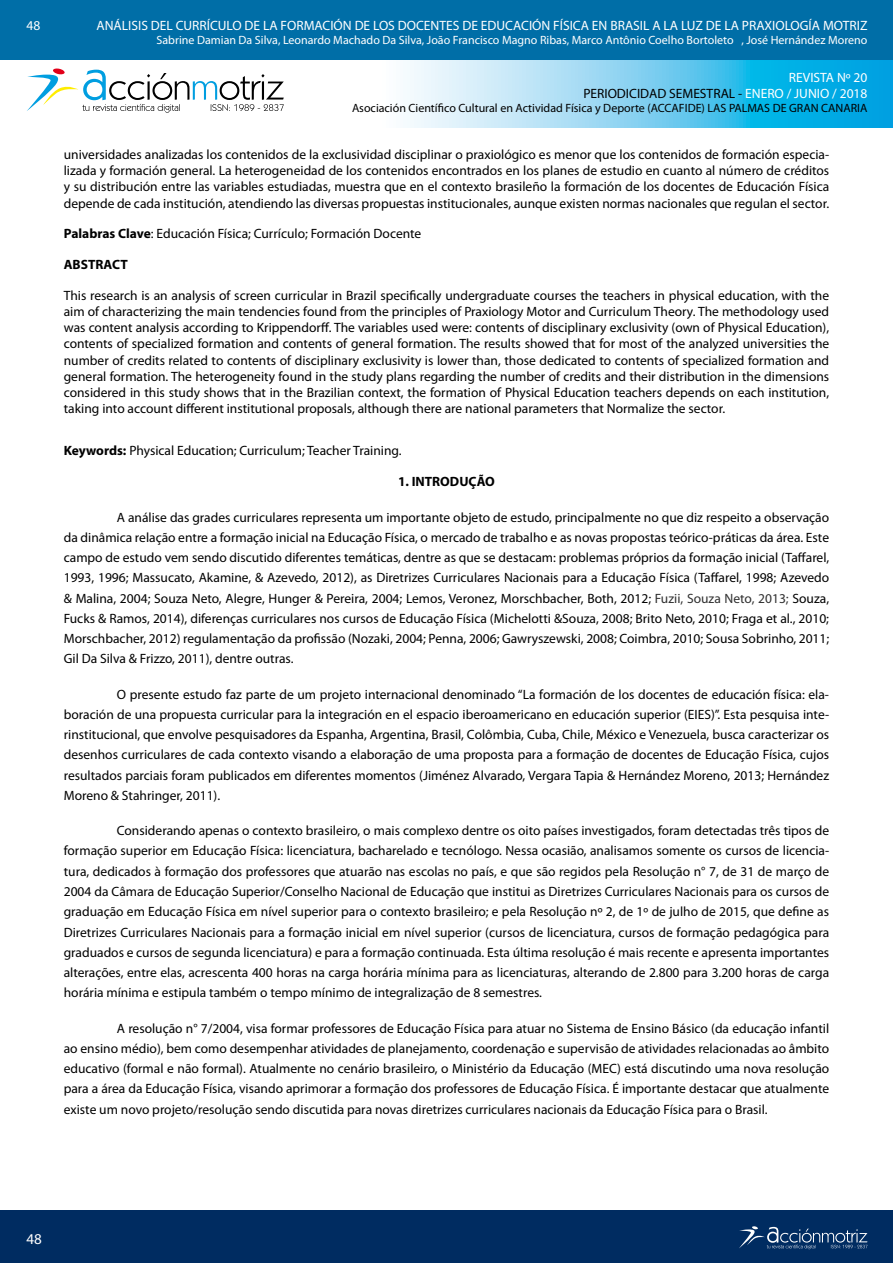
<style>
.page{position:relative;width:893px;height:1263px;background:#fff}
.page>*{position:absolute;margin:0;border:0;box-sizing:border-box;transform-origin:0 0}
.t1{font:15px "Myriad Pro";color:#fff}
.t2{font:13.5px/20.2px "Myriad Pro";color:#000;text-align:justify}
.t3{font:13.5px/16.2px "Myriad Pro";color:#fff;text-align:right}
.t4{font:700 13.5px "Myriad Pro";color:#000}
.t5{font:12px "Myriad Pro";color:#fff}
.t6{font:12px "Myriad Pro";color:#000}
.s1{color:#000}
.s2{font-weight:700}
.s3{color:#2f2f2f}
</style>
<div class="page">
<svg style="left:407px;top:60px;width:485px;height:68px;background:#6fcdef"></svg>
<div style="left:0;top:0;width:892px;height:60px;background:#006ea7"></div>
<div style="left:0;top:1211px;width:892px;height:52px;background:#002c61"></div>
<svg style="left:27px;top:68px;width:257px;height:45px"></svg>
<svg style="left:739px;top:1226px;width:128px;height:23px"></svg>
<p class="t3" style="left:27px;top:17px;width:15px">48</p>
<p class="t3" style="left:96px;top:17px;width:772px">ANÁLISIS DEL CURRÍCULO DE LA FORMACIÓN DE LOS DOCENTES DE EDUCACIÓN FÍSICA EN BRASIL A LA LUZ DE LA PRAXIOLOGÍA MOTRIZ</p>
<p class="t5" style="left:157px;top:34px;width:712px">Sabrine Damian Da Silva, Leonardo Machado Da Silva, João Francisco Magno Ribas, Marco Antônio Coelho Bortoleto , José Hernández Moreno</p>
<p class="t3" style="left:583px;top:69px;width:286px">REVISTA Nº 20<br><span class="s1">PERIODICIDAD SEMESTRAL -</span> ENERO / JUNIO / 2018</p>
<p class="t6" style="left:352px;top:102px;width:517px">Asociación Científico Cultural en Actividad Física y Deporte (ACCAFIDE) LAS PALMAS DE GRAN CANARIA</p>
<p class="t2" style="left:64px;top:147px;width:767px;line-height:16.2px">universidades analizadas los contenidos de la exclusividad disciplinar o praxiológico es menor que los contenidos de formación especia&shy;lizada y formación general. La heterogeneidad de los contenidos encontrados en los planes de estudio en cuanto al número de créditos y su distribución entre las variables estudiadas, muestra que en el contexto brasileño la formación de los docentes de Educación Física depende de cada institución, atendiendo las diversas propuestas institucionales, aunque existen normas nacionales que regulan el sector.</p>
<p class="t2" style="left:64px;top:224px;width:359px"><span class="s2">Palabras Clave</span>: Educación Física; Currículo; Formación Docente</p>
<p class="t4" style="left:64px;top:256px;width:65px">ABSTRACT</p>
<p class="t2" style="left:64px;top:287px;width:767px;line-height:16.2px">This research is an analysis of screen curricular in Brazil specifically undergraduate courses the teachers in physical education, with the aim of characterizing the main tendencies found from the principles of Praxiology Motor and Curriculum Theory. The methodology used was content analysis according to Krippendorff. The variables used were: contents of disciplinary exclusivity (own of Physical Education), contents of specialized formation and contents of general formation. The results showed that for most of the analyzed universities the number of credits related to contents of disciplinary exclusivity is lower than, those dedicated to contents of specialized formation and general formation. The heterogeneity found in the study plans regarding the number of credits and their distribution in the dimensions considered in this study shows that in the Brazilian context, the formation of Physical Education teachers depends on each institution, taking into account different institutional proposals, although there are national parameters that Normalize the sector.</p>
<p class="t2" style="left:64px;top:441px;width:339px"><span class="s2">Keywords:</span> Physical Education; Curriculum; Teacher Training.</p>
<p class="t4" style="left:398px;top:474px;width:98px">1. INTRODUÇÃO</p>
<p class="t2" style="left:64px;top:507px;width:767px;text-indent:53px">A análise das grades curriculares representa um importante objeto de estudo, principalmente no que diz respeito a observação da dinâmica relação entre a formação inicial na Educação Física, o mercado de trabalho e as novas propostas teórico-práticas da área. Este campo de estudo vem sendo discutido diferentes temáticas, dentre as que se destacam: problemas próprios da formação inicial (Taffarel, 1993, 1996; Massucato, Akamine, &amp; Azevedo, 2012), as Diretrizes Curriculares Nacionais para a Educação Física (Taffarel, 1998; Azevedo &amp; Malina, 2004; Souza Neto, Alegre, Hunger &amp; Pereira, 2004; Lemos, Veronez, Morschbacher, Both, 2012; <span class="s3">Fuzii, Souza Neto, 2013;</span> Souza, Fucks &amp; Ramos, 2014), diferenças curriculares nos cursos de Educação Física (Michelotti &amp;Souza, 2008; Brito Neto, 2010; Fraga et al., 2010; Morschbacher, 2012) regulamentação da profissão (Nozaki, 2004; Penna, 2006; Gawryszewski, 2008; Coimbra, 2010; Sousa Sobrinho, 2011; Gil Da Silva &amp; Frizzo, 2011), dentre outras.</p>
<p class="t2" style="left:64px;top:684px;width:767px;text-indent:53px">O presente estudo faz parte de um projeto internacional denominado “La formación de los docentes de educación física: ela&shy;boración de una propuesta curricular para la integración en el espacio iberoamericano en educación superior (EIES)”. Esta pesquisa inte&shy;rinstitucional, que envolve pesquisadores da Espanha, Argentina, Brasil, Colômbia, Cuba, Chile, México e Venezuela, busca caracterizar os desenhos curriculares de cada contexto visando a elaboração de uma proposta para a formação de docentes de Educação Física, cujos resultados parciais foram publicados em diferentes momentos (Jiménez Alvarado, Vergara Tapia &amp; Hernández Moreno, 2013; Hernández Moreno &amp; Stahringer, 2011).</p>
<p class="t2" style="left:64px;top:821px;width:767px;text-indent:53px">Considerando apenas o contexto brasileiro, o mais complexo dentre os oito países investigados, foram detectadas três tipos de formação superior em Educação Física: licenciatura, bacharelado e tecnólogo. Nessa ocasião, analisamos somente os cursos de licencia&shy;tura, dedicados à formação dos professores que atuarão nas escolas no país, e que são regidos pela Resolução n° 7, de 31 de março de 2004 da Câmara de Educação Superior/Conselho Nacional de Educação que institui as Diretrizes Curriculares Nacionais para os cursos de graduação em Educação Física em nível superior para o contexto brasileiro; e pela Resolução nº 2, de 1º de julho de 2015, que define as Diretrizes Curriculares Nacionais para a formação inicial em nível superior (cursos de licenciatura, cursos de formação pedagógica para graduados e cursos de segunda licenciatura) e para a formação continuada. Esta última resolução é mais recente e apresenta importantes alterações, entre elas, acrescenta 400 horas na carga horária mínima para as licenciaturas, alterando de 2.800 para 3.200 horas de carga horária mínima e estipula também o tempo mínimo de integralização de 8 semestres.</p>
<p class="t2" style="left:64px;top:1018px;width:767px;text-indent:53px">A resolução n° 7/2004, visa formar professores de Educação Física para atuar no Sistema de Ensino Básico (da educação infantil ao ensino médio), bem como desempenhar atividades de planejamento, coordenação e supervisão de atividades relacionadas ao âmbito educativo (formal e não formal). Atualmente no cenário brasileiro, o Ministério da Educação (MEC) está discutindo uma nova resolução para a área da Educação Física, visando aprimorar a formação dos professores de Educação Física. É importante destacar que atualmente existe um novo projeto/resolução sendo discutida para novas diretrizes curriculares nacionais da Educação Física para o Brasil.</p>
<p class="t1" style="left:27px;top:1230px;width:17px">48</p>
</div>
